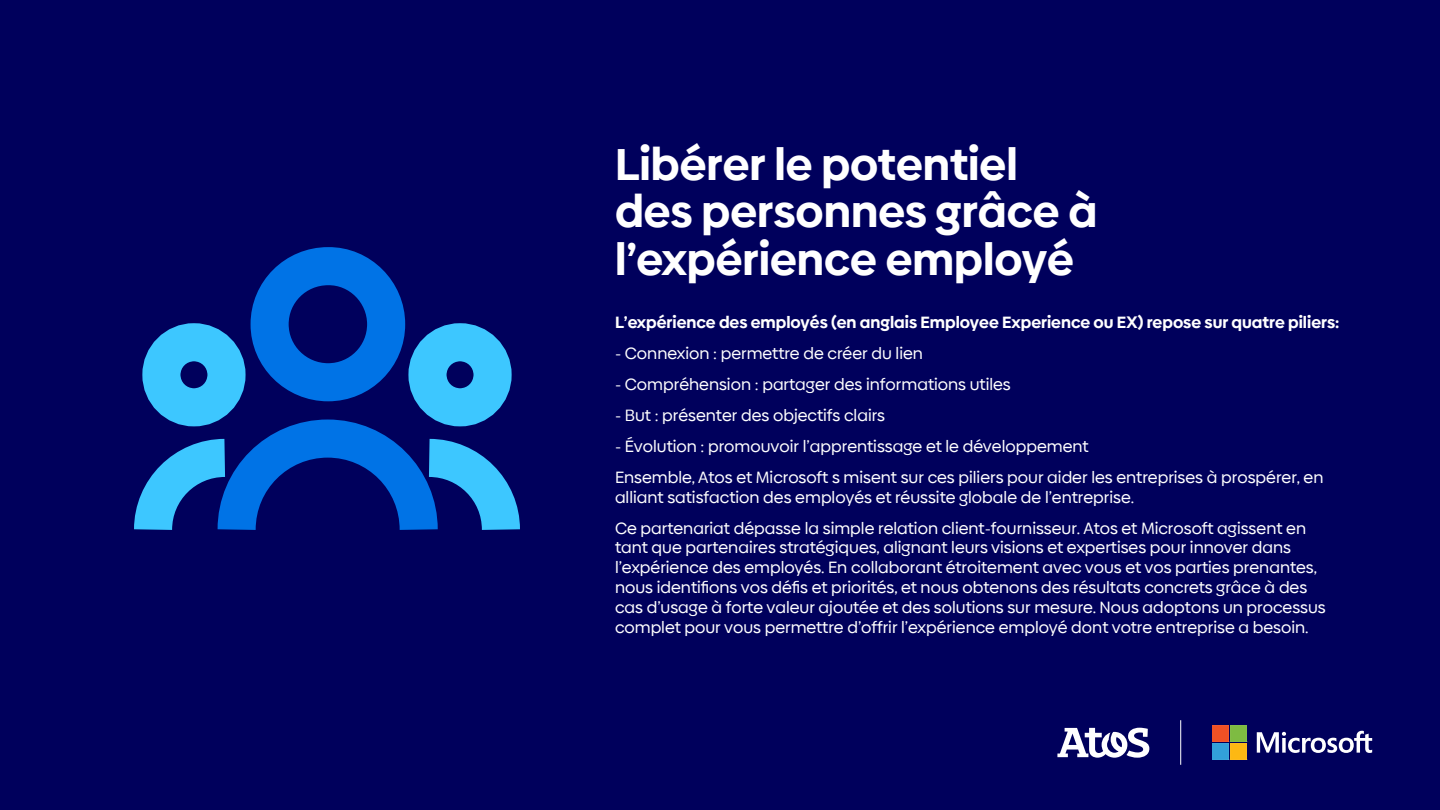
<style>
.page{position:relative;width:1440px;height:810px;background:#00005c}
.page>*{position:absolute;margin:0;border:0;box-sizing:border-box;transform-origin:0 0}
.t1{font:700 45px/47.4px "Biennale";color:#fff}
.t2{font:16.5px/19.8px "Biennale";color:#fff}
.t3{font:700 16.5px "Biennale";color:#fff}
</style>
<div class="page">
<hr style="left:1181px;top:720px;width:1px;height:45px;background:#fff">
<svg style="left:1057px;top:728px;width:92px;height:30px"></svg>
<svg style="left:1257px;top:731px;width:115px;height:22px"></svg>
<svg style="left:1213px;top:725px;width:34px;height:34px"></svg>
<svg style="left:134px;top:420px;width:65px;height:110px"></svg>
<div style="left:142px;top:323px;width:104px;height:103px;border:38px solid #3dc7ff;border-radius:50%"></div>
<svg style="left:457px;top:420px;width:63px;height:110px"></svg>
<div style="left:408px;top:323px;width:104px;height:103px;border:38px solid #3dc7ff;border-radius:50%"></div>
<svg style="left:199px;top:247px;width:258px;height:283px"></svg>
<h1 class="t1" style="left:615px;top:140px;width:484px">Libérer le potentiel des personnes grâce à l’expérience employé</h1>
<p class="t3" style="left:615px;top:311px;width:726px">L’expérience des employés (en anglais Employee Experience ou EX) repose sur quatre piliers:</p>
<p class="t2" style="left:615px;top:343px;width:309px">- Connexion : permettre de créer du lien</p>
<p class="t2" style="left:615px;top:374px;width:397px">- Compréhension : partager des informations utiles</p>
<p class="t2" style="left:615px;top:405px;width:272px">- But : présenter des objectifs clairs</p>
<p class="t2" style="left:615px;top:430px;width:710px;line-height:31px">- Évolution : promouvoir l’apprentissage et le développement<br>Ensemble, Atos et Microsoft s misent sur ces piliers pour aider les entreprises à prospérer, en</p>
<p class="t2" style="left:615px;top:481px;width:693px;line-height:31px">alliant satisfaction des employés et réussite globale de l’entreprise.<br>Ce partenariat dépasse la simple relation client-fournisseur. Atos et Microsoft agissent en</p>
<p class="t2" style="left:615px;top:538px;width:712px">tant que partenaires stratégiques, alignant leurs visions et expertises pour innover dans l’expérience des employés. En collaborant étroitement avec vous et vos parties prenantes, nous identifions vos défis et priorités, et nous obtenons des résultats concrets grâce à des cas d’usage à forte valeur ajoutée et des solutions sur mesure. Nous adoptons un processus complet pour vous permettre d’offrir l’expérience employé dont votre entreprise a besoin.</p>
</div>
